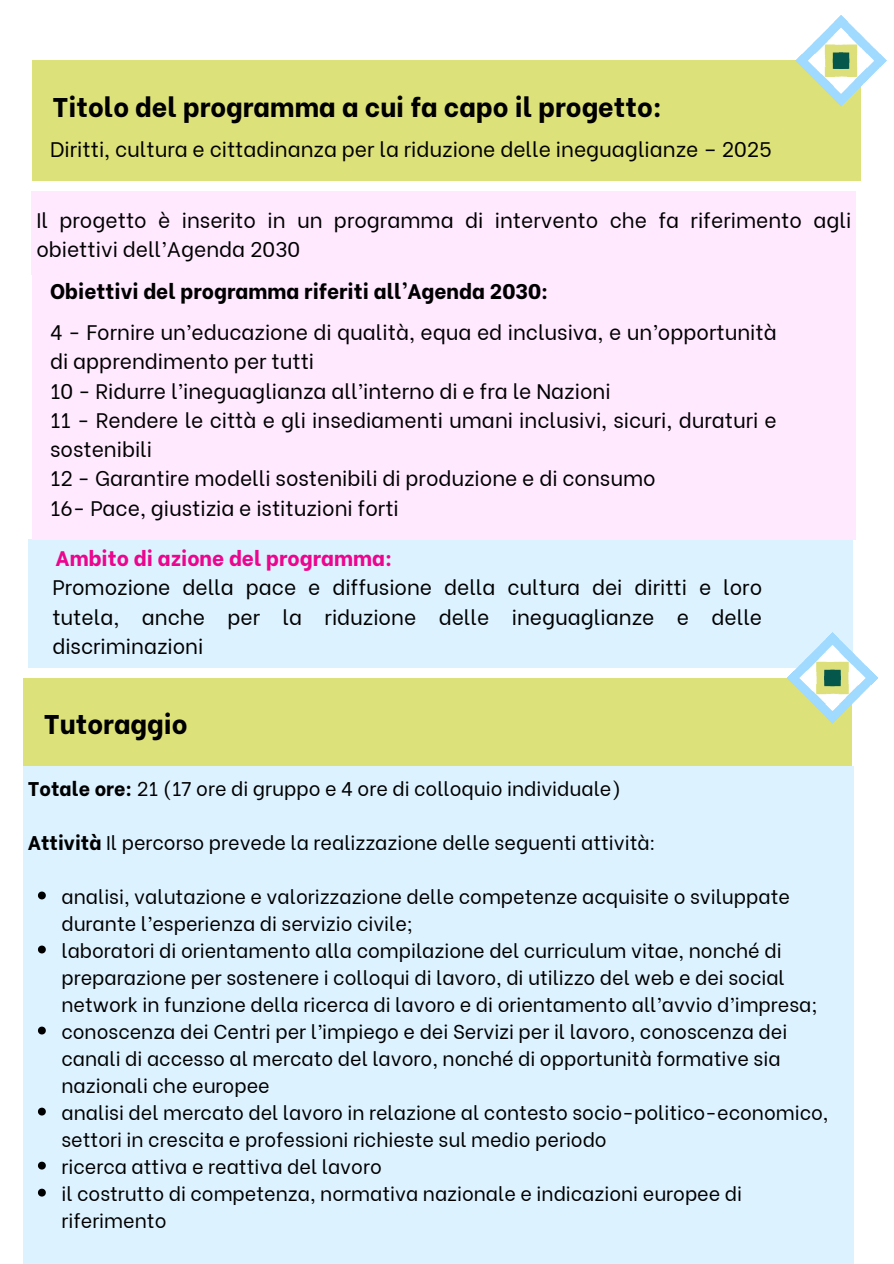
<style>
.page{position:relative;width:894px;height:1264px;background:#fff}
.page>*{position:absolute;margin:0;border:0;box-sizing:border-box;transform-origin:0 0}
.t1{font:800 27px "Be Vietnam";color:#000}
.t2{font:21px/29.2px "Be Vietnam";color:#000}
.t3{font:800 21px "Be Vietnam";color:#000}
.t4{font:800 21px "Be Vietnam";color:#ec058e}
.t5{font:19.8px/27px "Be Vietnam";color:#000}
.s1{font-weight:800}
</style>
<div class="page">
<div style="left:28px;top:539px;width:823px;height:129px;background:#ddf2ff"></div>
<div style="left:32px;top:61px;width:827px;height:120px;background:#dde179"></div>
<svg style="left:794px;top:15px;width:93px;height:92px"></svg>
<div style="left:32px;top:270px;width:823px;height:269px;background:#ffe9ff"></div>
<div style="left:32px;top:191px;width:823px;height:84px;background:#ffe9ff"></div>
<div style="left:23px;top:678px;width:828px;height:120px;background:#dde179"></div>
<svg style="left:787px;top:631px;width:91px;height:93px"></svg>
<div style="left:23px;top:766px;width:830px;height:497px;background:#ddf2ff"></div>
<svg style="left:38px;top:891px;width:8px;height:8px"></svg>
<svg style="left:38px;top:945px;width:8px;height:8px"></svg>
<svg style="left:38px;top:1026px;width:8px;height:8px"></svg>
<svg style="left:38px;top:1107px;width:8px;height:8px"></svg>
<svg style="left:38px;top:1161px;width:8px;height:8px"></svg>
<svg style="left:38px;top:1188px;width:8px;height:8px"></svg>
<h1 class="t1" style="left:52px;top:85px;width:611px">Titolo del programma a cui fa capo il progetto:</h1>
<p class="t2" style="left:50px;top:132px;width:723px">Diritti, cultura e cittadinanza per la riduzione delle ineguaglianze – 2025</p>
<p class="t2" style="left:36px;top:203px;width:816px">Il progetto è inserito in un programma di intervento che fa riferimento agli obiettivi dell’Agenda 2030</p>
<p class="t3" style="left:50px;top:274px;width:499px">Obiettivi del programma riferiti all’Agenda 2030:</p>
<p class="t2" style="left:50px;top:315px;width:728px">4 - Fornire un’educazione di qualità, equa ed inclusiva, e un’opportunità di apprendimento per tutti<br>10 - Ridurre l’ineguaglianza all’interno di e fra le Nazioni<br>11 - Rendere le città e gli insediamenti umani inclusivi, sicuri, duraturi e sostenibili<br>12 - Garantire modelli sostenibili di produzione e di consumo<br>16- Pace, giustizia e istituzioni forti</p>
<p class="t4" style="left:56px;top:540px;width:338px">Ambito di azione del programma:</p>
<p class="t2" style="left:52px;top:571px;width:711px;text-align:justify">Promozione della pace e diffusione della cultura dei diritti e loro tutela, anche per la riduzione delle ineguaglianze e delle discriminazioni</p>
<h1 class="t1" style="left:44px;top:701px;width:145px">Tutoraggio</h1>
<p class="t5" style="left:28px;top:773px;width:594px"><span class="s1">Totale ore:</span> 21 (17 ore di gruppo e 4 ore di colloquio individuale)</p>
<p class="t5" style="left:28px;top:827px;width:629px"><span class="s1">Attività</span> Il percorso prevede la realizzazione delle seguenti attività:</p>
<p class="t5" style="left:61px;top:881px;width:768px">analisi, valutazione e valorizzazione delle competenze acquisite o sviluppate durante l’esperienza di servizio civile;<br>laboratori di orientamento alla compilazione del curriculum vitae, nonché di preparazione per sostenere i colloqui di lavoro, di utilizzo del web e dei social network in funzione della ricerca di lavoro e di orientamento all’avvio d’impresa; conoscenza dei Centri per l’impiego e dei Servizi per il lavoro, conoscenza dei canali di accesso al mercato del lavoro, nonché di opportunità formative sia nazionali che europee<br>analisi del mercato del lavoro in relazione al contesto socio-politico-economico, settori in crescita e professioni richieste sul medio periodo<br>ricerca attiva e reattiva del lavoro<br>il costrutto di competenza, normativa nazionale e indicazioni europee di riferimento</p>
</div>
